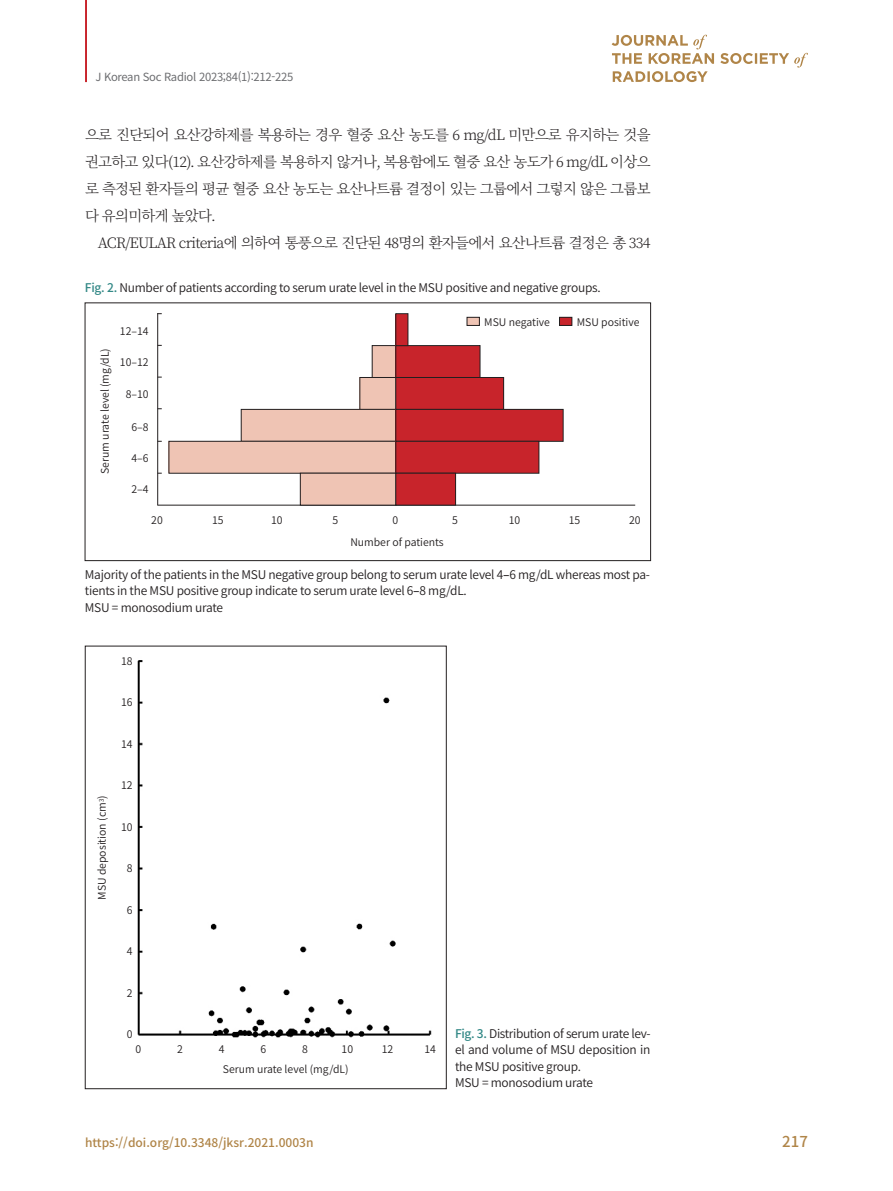
<style>
.page{position:relative;width:893px;height:1191px;background:#fff}
.page>*{position:absolute;margin:0;border:0;box-sizing:border-box;transform-origin:0 0}
.t1{font:500 15px "Noto Sans CJ Kkr";color:#b08548}
.본문{font:300 14.4px/27px "Noto Serif CJ Kkr";letter-spacing:-.05em;color:#231f20;text-align:justify}
.그림제목{font:600 12px/16.5px "Noto Sans CJ Kkr";letter-spacing:-.02em;color:#231f20}
.t2{font:500 12px "Noto Sans CJ Kkr";color:#b08548}
.t3{font:11.25px "Noto Sans CJ Kkr";letter-spacing:-.025em;color:#6c6d70}
.그래프_글{font:600 10.5px "Noto Sans CJ Kkr";color:#231f20}
.s1{font-weight:500;color:#328886}
.s2{font-weight:500}
</style>
<div class="page">
<hr style="left:85px;top:0;width:2px;height:82px;background:#c8242b">
<svg style="left:612px;top:35px;width:196px;height:47px"></svg>
<div style="left:85px;top:303px;width:566px;height:258px;border:1px solid #231f20"></div>
<hr style="left:158px;top:505px;width:477px;height:1px;background:#231f20">
<div style="left:372px;top:345px;width:24px;height:32px;background:#efc4b4"></div>
<div style="left:372px;top:345px;width:24px;height:33px;border:1px solid #231f20"></div>
<div style="left:360px;top:377px;width:36px;height:32px;background:#efc4b4"></div>
<div style="left:360px;top:377px;width:36px;height:32px;border:1px solid #231f20"></div>
<div style="left:241px;top:409px;width:155px;height:32px;background:#efc4b4"></div>
<div style="left:241px;top:409px;width:155px;height:32px;border:1px solid #231f20"></div>
<div style="left:169px;top:441px;width:227px;height:32px;background:#efc4b4"></div>
<div style="left:169px;top:441px;width:227px;height:32px;border:1px solid #231f20"></div>
<div style="left:300px;top:473px;width:96px;height:32px;background:#efc4b4"></div>
<div style="left:396px;top:345px;width:84px;height:32px;background:#c8242b"></div>
<div style="left:396px;top:345px;width:84px;height:33px;border:1px solid #231f20"></div>
<div style="left:396px;top:314px;width:12px;height:32px;background:#c8242b"></div>
<div style="left:396px;top:313px;width:12px;height:33px;border:1px solid #231f20"></div>
<div style="left:396px;top:377px;width:108px;height:32px;background:#c8242b"></div>
<div style="left:396px;top:377px;width:108px;height:32px;border:1px solid #231f20"></div>
<div style="left:396px;top:409px;width:167px;height:32px;background:#c8242b"></div>
<div style="left:396px;top:409px;width:167px;height:32px;border:1px solid #231f20"></div>
<div style="left:396px;top:441px;width:143px;height:32px;background:#c8242b"></div>
<div style="left:396px;top:441px;width:143px;height:32px;border:1px solid #231f20"></div>
<div style="left:396px;top:473px;width:60px;height:32px;background:#c8242b"></div>
<div style="left:396px;top:473px;width:60px;height:32px;border:1px solid #231f20"></div>
<hr style="left:157px;top:313px;width:1px;height:192px;background:#231f20">
<div style="left:467px;top:317px;width:12px;height:8px;background:#efc4b4"></div>
<div style="left:467px;top:317px;width:13px;height:9px;border:1px solid #231f20"></div>
<div style="left:559px;top:317px;width:13px;height:8px;background:#c8242b"></div>
<div style="left:559px;top:317px;width:13px;height:9px;border:1px solid #231f20"></div>
<img style="left:137px;top:660px;width:295px;height:378px">
<div style="left:85px;top:646px;width:361px;height:443px;border:1px solid #231f20"></div>
<p class="t3" style="left:96px;top:70px;width:199px">J Korean Soc Radiol 2023;84(1):212-225</p>
<p class="본문" style="left:85px;top:122px;width:567px">으로 진단되어 요산강하제를 복용하는 경우 혈중 요산 농도를 6 mg/dL 미만으로 유지하는 것을 권고하고 있다(12). 요산강하제를 복용하지 않거나, 복용함에도 혈중 요산 농도가 6 mg/dL 이상으 로 측정된 환자들의 평균 혈중 요산 농도는 요산나트륨 결정이 있는 그룹에서 그렇지 않은 그룹보 다 유의미하게 높았다.</p>
<p class="본문" style="left:98px;top:230px;width:554px">ACR/EULAR criteria에 의하여 통풍으로 진단된 48명의 환자들에서 요산나트륨 결정은 총 334</p>
<p class="그림제목" style="left:85px;top:280px;width:517px"><span class="s1">Fig. 2.</span> Number of patients according to serum urate level in the MSU positive and negative groups.</p>
<p class="그래프_글" style="left:99px;top:474px;width:127px;rotate:-90deg">Serum urate level (mg/dL)</p>
<p class="그래프_글" style="left:120px;top:325px;width:30px">12–14</p>
<p class="그래프_글" style="left:120px;top:356px;width:30px">10–12</p>
<p class="그래프_글" style="left:126px;top:389px;width:24px">8–10</p>
<p class="그래프_글" style="left:131px;top:421px;width:19px">6–8</p>
<p class="그래프_글" style="left:131px;top:452px;width:19px">4–6</p>
<p class="그래프_글" style="left:131px;top:483px;width:19px">2–4</p>
<p class="그래프_글" style="left:484px;top:316px;width:67px">MSU negative</p>
<p class="그래프_글" style="left:577px;top:316px;width:64px">MSU positive</p>
<p class="그래프_글" style="left:151px;top:514px;width:13px">20</p>
<p class="그래프_글" style="left:212px;top:514px;width:13px">15</p>
<p class="그래프_글" style="left:271px;top:514px;width:13px">10</p>
<p class="그래프_글" style="left:333px;top:514px;width:7px">5</p>
<p class="그래프_글" style="left:392px;top:514px;width:7px">0</p>
<p class="그래프_글" style="left:452px;top:514px;width:7px">5</p>
<p class="그래프_글" style="left:509px;top:514px;width:13px">10</p>
<p class="그래프_글" style="left:569px;top:514px;width:13px">15</p>
<p class="그래프_글" style="left:629px;top:514px;width:13px">20</p>
<p class="그래프_글" style="left:350px;top:536px;width:95px">Number of patients</p>
<p class="그림제목" style="left:85px;top:566px;width:567px">Majority of the patients in the MSU negative group belong to serum urate level 4<span class="s2">–</span>6 mg/dL whereas most pa&shy;tients in the MSU positive group indicate to serum urate level 6<span class="s2">–</span>8 mg/dL.</p>
<p class="그림제목" style="left:85px;top:599px;width:140px">MSU = monosodium urate</p>
<p class="그래프_글" style="left:96px;top:899px;width:106px;rotate:-90deg">MSU deposition (cm<sup>3</sup>)</p>
<p class="그래프_글" style="left:121px;top:655px;width:13px">18</p>
<p class="그래프_글" style="left:121px;top:696px;width:13px">16</p>
<p class="그래프_글" style="left:121px;top:738px;width:13px">14</p>
<p class="그래프_글" style="left:121px;top:779px;width:13px">12</p>
<p class="그래프_글" style="left:121px;top:821px;width:13px">10</p>
<p class="그래프_글" style="left:127px;top:862px;width:7px">8</p>
<p class="그래프_글" style="left:127px;top:904px;width:7px">6</p>
<p class="그래프_글" style="left:127px;top:945px;width:7px">4</p>
<p class="그래프_글" style="left:127px;top:987px;width:7px">2</p>
<p class="그래프_글" style="left:127px;top:1028px;width:7px">0</p>
<p class="그래프_글" style="left:136px;top:1043px;width:7px">0</p>
<p class="그래프_글" style="left:177px;top:1043px;width:7px">2</p>
<p class="그래프_글" style="left:219px;top:1043px;width:7px">4</p>
<p class="그래프_글" style="left:261px;top:1043px;width:7px">6</p>
<p class="그래프_글" style="left:302px;top:1043px;width:7px">8</p>
<p class="그래프_글" style="left:342px;top:1043px;width:13px">10</p>
<p class="그래프_글" style="left:382px;top:1043px;width:13px">12</p>
<p class="그래프_글" style="left:424px;top:1043px;width:13px">14</p>
<p class="그래프_글" style="left:223px;top:1063px;width:127px">Serum urate level (mg/dL)</p>
<p class="그림제목" style="left:455px;top:1025px;width:197px;text-align:justify"><span class="s1">Fig. 3.</span> Distribution of serum urate lev&shy;el and volume of MSU deposition in the MSU positive group.</p>
<p class="그림제목" style="left:455px;top:1075px;width:140px">MSU = monosodium urate</p>
<p class="t2" style="left:85px;top:1135px;width:230px">https://doi.org/10.3348/jksr.2021.0003n</p>
<p class="t1" style="left:782px;top:1132px;width:27px">217</p>
</div>
